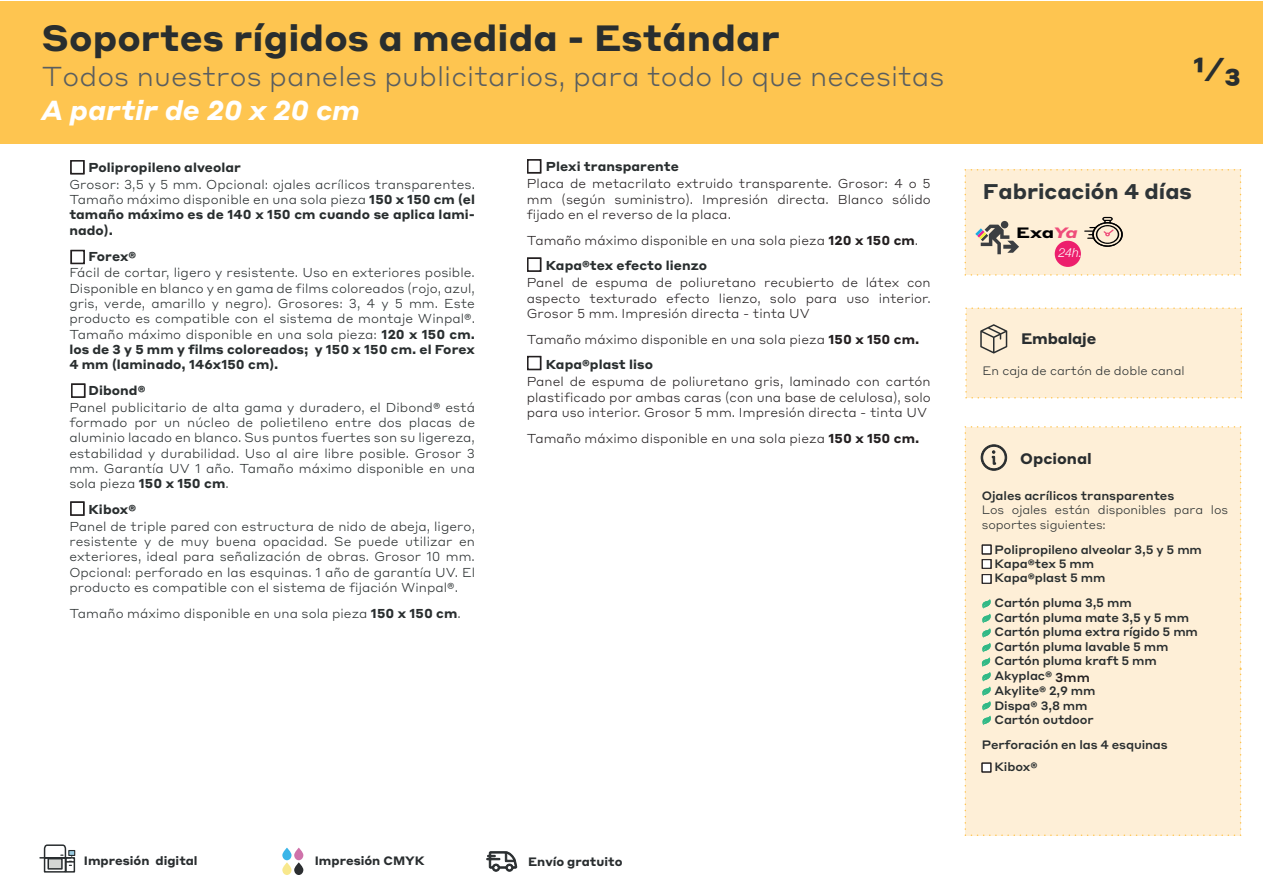
<style>
.page{position:relative;width:1263px;height:893px;background:#fff}
.page>*{position:absolute;margin:0;border:0;box-sizing:border-box;transform-origin:0 0}
.t1{font:700 36px "Styrene A";letter-spacing:.005em;color:#292e2f}
.t2{font:300 27px "Styrene A";letter-spacing:.005em;color:#5a5e5f}
.t3{font:italic 700 27px "Styrene A";color:#fff}
.t4{font:700 21px "Styrene A";color:#2e3437}
.t5{font:700 15px "Styrene A";letter-spacing:-.005em;color:#292d2f}
.t6{font:700 14.85px "Styrene A";color:#000001;scale:1.24 1}
.t7{font:300 12.75px/15.3px "Styrene A";letter-spacing:.005em;color:#292e2f;text-align:justify}
.t8{font:300 12.75px/15.3px "Styrene A";letter-spacing:.005em;color:#231f20;text-align:justify}
.t9{font:700 12.75px "Styrene A";letter-spacing:.005em;color:#292e2f}
.t10{font:italic 300 12.45px "Helvetica Neue";color:#fff}
.t11{font:500 12px/14.5px "Styrene A";letter-spacing:-.01em;color:#292e2f}
.t12{font:300 12px/14.4px "Styrene A";letter-spacing:-.005em;color:#292e2f}
.t13{font:700 12px "Styrene A";color:#292d2f}
.s1{font-weight:700}
.s2{font-weight:700;color:#292e2f}
.s3{font-style:italic;color:#ef4d7a}
.s4{font-size:12.75px;color:#231f20}
</style>
<div class="page">
<div style="left:0;top:1px;width:1263px;height:142px;background:#fec550"></div>
<svg style="left:486px;top:851px;width:31px;height:21px"></svg>
<svg style="left:282px;top:848px;width:21px;height:27px"></svg>
<div style="left:44px;top:857px;width:22px;height:16px;border:2px solid #292d2f"></div>
<div style="left:47px;top:858px;width:16px;height:12px;background:#d4d6d4;border:2px solid #292d2f"></div>
<div style="left:65px;top:857px;width:10px;height:16px;border:2px solid #292d2f"></div>
<hr style="left:40px;top:857px;width:30px;height:2px;background:#292d2f">
<svg style="left:43px;top:844px;width:31px;height:22px"></svg>
<div style="left:70px;top:160px;width:15px;height:14px;background:#fff;border:2px solid #231f20"></div>
<div style="left:71px;top:250px;width:14px;height:14px;background:#fff;border:2px solid #231f20"></div>
<div style="left:71px;top:383px;width:14px;height:15px;background:#fff;border:2px solid #231f20"></div>
<div style="left:70px;top:501px;width:14px;height:15px;background:#fff;border:2px solid #231f20"></div>
<div style="left:527px;top:159px;width:14px;height:14px;background:#fff;border:2px solid #231f20"></div>
<div style="left:527px;top:257px;width:14px;height:15px;background:#fff;border:2px solid #231f20"></div>
<div style="left:527px;top:356px;width:14px;height:14px;background:#fff;border:2px solid #231f20"></div>
<div style="left:964px;top:426px;width:278px;height:410px;background:#feefd7"></div>
<div style="left:965px;top:307px;width:277px;height:92px;background:#feefd7"></div>
<svg style="left:964px;top:169px;width:278px;height:107px;background:#f7e5cf"></svg>
<h1 class="t1" style="left:42px;top:7px;width:739px">Soportes rígidos a medida - Estándar</h1>
<h2 class="t2" style="left:42px;top:54px;width:904px">Todos nuestros paneles publicitarios, para todo lo que necesitas</h2>
<h2 class="t3" style="left:41px;top:87px;width:320px">A partir de 20 x 20 cm</h2>
<p class="t9" style="left:89px;top:157px;width:154px">Polipropileno alveolar</p>
<p class="t7" style="left:69px;top:176px;width:407px">Grosor: 3,5 y 5 mm. Opcional: ojales acrílicos transparentes.<br>Tamaño máximo disponible en una sola pieza <span class="s1">150 x 150 cm (el tamaño máximo es de 140 x 150 cm cuando se aplica lami&shy;nado).</span></p>
<p class="t9" style="left:89px;top:245px;width:49px">Forex®</p>
<p class="t7" style="left:69px;top:264px;width:407px">Fácil de cortar, ligero y resistente. Uso en exteriores posible.<br>Disponible en blanco y en gama de films coloreados (rojo, azul, gris, verde, amarillo y negro). Grosores: 3, 4 y 5 mm. Este producto es compatible con el sistema de montaje Winpal®.<br>Tamaño máximo disponible en una sola pieza: <span class="s1">120 x 150 cm. los de 3 y 5 mm y films coloreados; y 150 x 150 cm. el Forex 4 mm (laminado, 146x150 cm).</span></p>
<p class="t9" style="left:89px;top:379px;width:58px">Dibond®</p>
<p class="t7" style="left:69px;top:399px;width:407px">Panel publicitario de alta gama y duradero, el Dibond® está formado por un núcleo de polietileno entre dos placas de aluminio lacado en blanco. Sus puntos fuertes son su ligereza, estabilidad y durabilidad. Uso al aire libre posible. Grosor 3 mm. Garantía UV 1 año. Tamaño máximo disponible en una sola pieza <span class="s1">150 x 150 cm</span>.</p>
<p class="t9" style="left:89px;top:499px;width:49px">Kibox®</p>
<p class="t7" style="left:69px;top:518px;width:407px">Panel de triple pared con estructura de nido de abeja, ligero, resistente y de muy buena opacidad. Se puede utilizar en exteriores, ideal para señalización de obras. Grosor 10 mm.<br>Opcional: perforado en las esquinas. 1 año de garantía UV. El producto es compatible con el sistema de fijación Winpal®.</p>
<p class="t7" style="left:69px;top:605px;width:393px">Tamaño máximo disponible en una sola pieza <span class="s1">150 x 150 cm</span>.</p>
<p class="t9" style="left:546px;top:156px;width:134px">Plexi transparente</p>
<p class="t8" style="left:527px;top:175px;width:405px">Placa de metacrilato extruido transparente. Grosor: 4 o 5 mm (según suministro). Impresión directa. Blanco sólido fijado en el reverso de la placa.</p>
<p class="t8" style="left:546px;top:226px;width:374px;line-height:25.8px;text-indent:-19px">Tamaño máximo disponible en una sola pieza <span class="s1">120 x 150 cm</span>.<br><span class="s2">Kapa®tex efecto lienzo</span></p>
<p class="t8" style="left:527px;top:274px;width:405px">Panel de espuma de poliuretano recubierto de látex con aspecto texturado efecto lienzo, solo para uso interior.<br>Grosor 5 mm. Impresión directa - tinta UV</p>
<p class="t8" style="left:546px;top:325px;width:375px;line-height:25.8px;text-indent:-19px">Tamaño máximo disponible en una sola pieza <span class="s1">150 x 150 cm.<br></span><span class="s2">Kapa®plast liso</span></p>
<p class="t8" style="left:527px;top:373px;width:405px">Panel de espuma de poliuretano gris, laminado con cartón plastificado por ambas caras (con una base de celulosa), solo para uso interior. Grosor 5 mm. Impresión directa - tinta UV</p>
<p class="t8" style="left:527px;top:429px;width:394px">Tamaño máximo disponible en una sola pieza <span class="s1">150 x 150 cm.</span></p>
<p class="t13" style="left:84px;top:850px;width:115px">Impresión digital</p>
<p class="t13" style="left:315px;top:850px;width:111px">Impresión CMYK</p>
<p class="t13" style="left:528px;top:852px;width:96px">Envío gratuito</p>
<h3 class="t4" style="left:983px;top:173px;width:211px">Fabricación 4 días</h3>
<p class="t6" style="left:1016px;top:220px;width:51px">Exa<span class="s3">Ya</span></p>
<p class="t10" style="left:1058px;top:243px;width:26px">24h.</p>
<p class="t5" style="left:1021px;top:325px;width:77px">Embalaje</p>
<p class="t12" style="left:982px;top:362px;width:204px">En caja de cartón de doble canal</p>
<p class="t5" style="left:1020px;top:446px;width:73px">Opcional</p>
<p class="t11" style="left:982px;top:487px;width:194px">Ojales acrílicos transparentes</p>
<p class="t12" style="left:982px;top:502px;width:248px">Los ojales están disponibles para los soportes siguientes:</p>
<p class="t11" style="left:994px;top:541px;width:209px">Polipropileno alveolar 3,5 y 5 mm<br>Kapa®tex 5 mm<br>Kapa®plast 5 mm</p>
<p class="t11" style="left:994px;top:595px;width:205px">Cartón pluma 3,5 mm<br>Cartón pluma mate 3,5 y 5 mm<br>Cartón pluma extra rígido 5 mm<br>Cartón pluma lavable 5 mm<br>Cartón pluma kraft 5 mm<br>Akyplac® <span class="s4">3mm<br></span>Akylite® 2,9 mm<br>Dispa® 3,8 mm<br>Cartón outdoor</p>
<p class="t11" style="left:994px;top:733px;width:175px;line-height:21.9px;text-indent:-13px">Perforación en las 4 esquinas<br>Kibox®</p>
</div>
